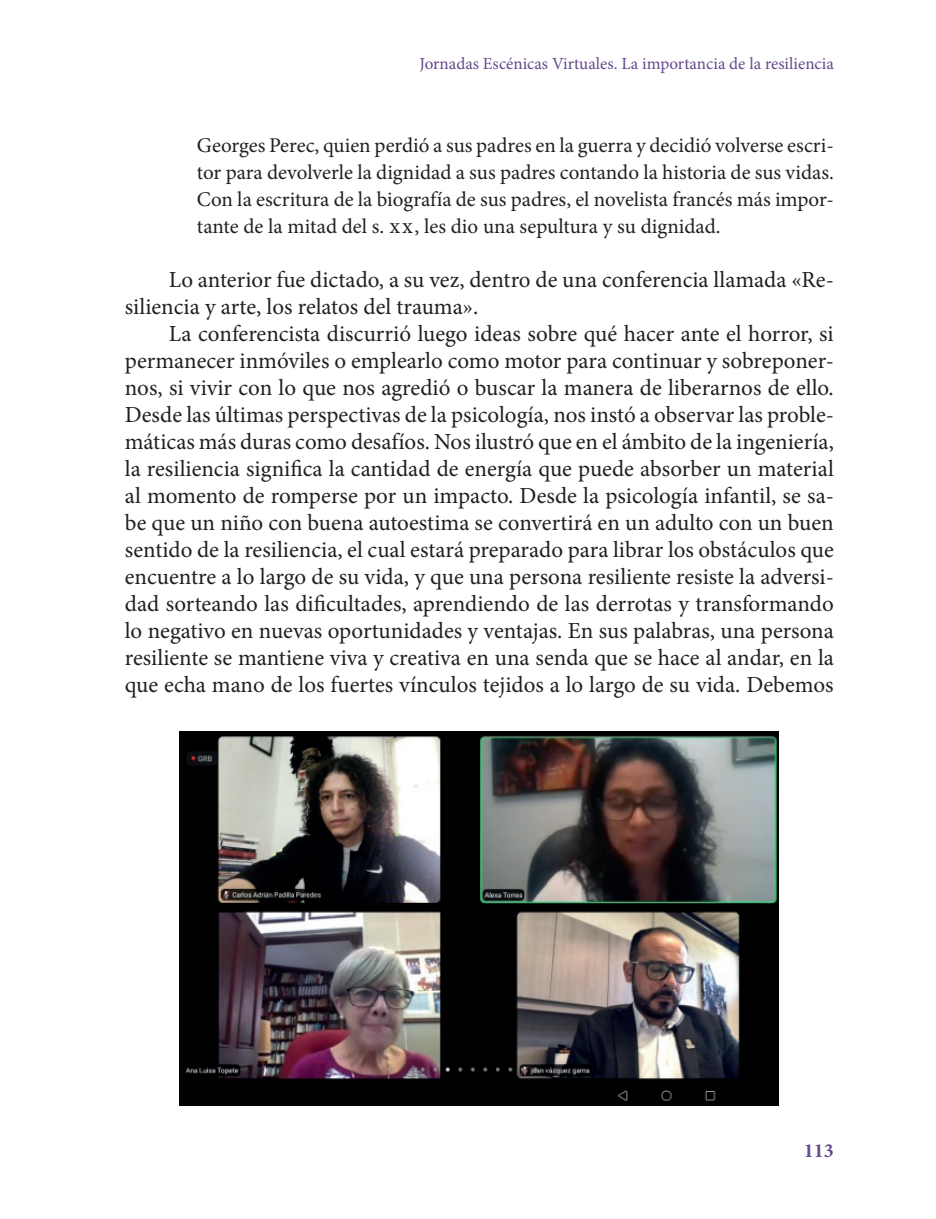
<style>
.page{position:relative;width:936px;height:1219px;background:#fff}
.page>*{position:absolute;margin:0;border:0;box-sizing:border-box;transform-origin:0 0}
.t1{font:23px/27px "Minion Pro";color:#231f20}
.t2{font:21px/27px "Minion Pro";color:#231f20;text-align:justify}
.t3{font:700 20px "Minion Pro";color:#64498c}
.t4{font:17px "Minion Pro";letter-spacing:.005em;color:#64498c}
</style>
<div class="page">
<img style="left:180px;top:731px;width:598px;height:375px">
<p class="t4" style="left:419px;top:52px;width:416px">Jornadas Escénicas Virtuales. La importancia de la resiliencia</p>
<p class="t2" style="left:197px;top:132px;width:638px">Georges Perec, quien perdió a sus padres en la guerra y decidió volverse escri&shy;tor para devolverle la dignidad a sus padres contando la historia de sus vidas.<br>Con la escritura de la biografía de sus padres, el novelista francés más impor&shy;tante de la mitad del s. xx, les dio una sepultura y su dignidad.</p>
<p class="t1" style="left:125px;top:266px;width:710px;text-indent:44px">Lo anterior fue dictado, a su vez, dentro de una conferencia llamada «Re&shy;siliencia y arte, los relatos del trauma».</p>
<p class="t1" style="left:125px;top:320px;width:710px;text-align:justify;text-indent:44px">La conferencista discurrió luego ideas sobre qué hacer ante el horror, si permanecer inmóviles o emplearlo como motor para continuar y sobreponer&shy;nos, si vivir con lo que nos agredió o buscar la manera de liberarnos de ello.<br>Desde las últimas perspectivas de la psicología, nos instó a observar las proble&shy;máticas más duras como desafíos. Nos ilustró que en el ámbito de la ingeniería, la resiliencia significa la cantidad de energía que puede absorber un material al momento de romperse por un impacto. Desde la psicología infantil, se sa&shy;be que un niño con buena autoestima se convertirá en un adulto con un buen sentido de la resiliencia, el cual estará preparado para librar los obstáculos que encuentre a lo largo de su vida, y que una persona resiliente resiste la adversi&shy;dad sorteando las dificultades, aprendiendo de las derrotas y transformando lo negativo en nuevas oportunidades y ventajas. En sus palabras, una persona resiliente se mantiene viva y creativa en una senda que se hace al andar, en la que echa mano de los fuertes vínculos tejidos a lo largo de su vida. Debemos</p>
<p class="t3" style="left:803px;top:1137px;width:31px">113</p>
</div>
